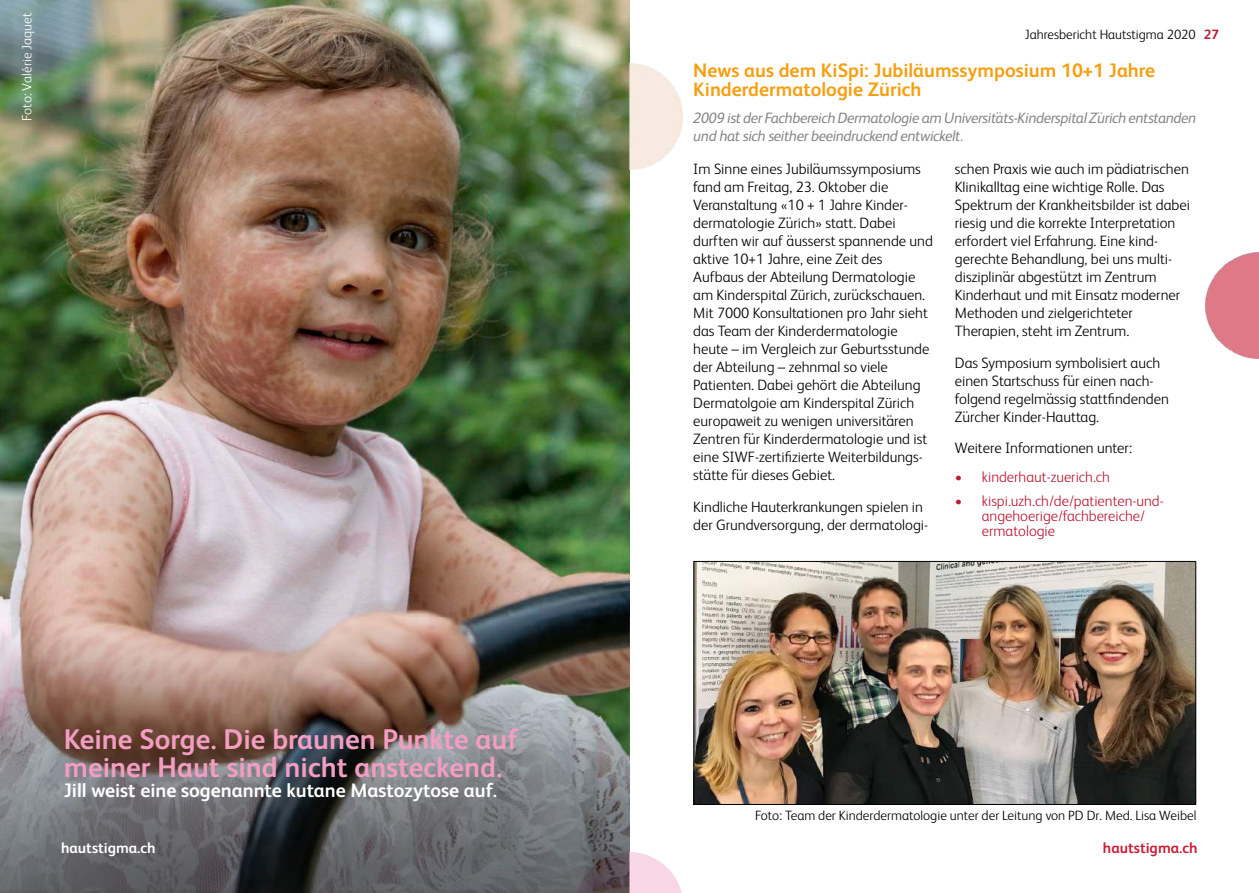
<style>
.page{position:relative;width:1259px;height:893px;background:#fff}
.page>*{position:absolute;margin:0;border:0;box-sizing:border-box;transform-origin:0 0}
.t1{font:700 28.5px/28.5px "FS Albert";color:#f29dc2}
.t2{font:700 19.5px/19.5px "FS Albert";color:#f69f11}
.t3{font:700 19.5px "FS Albert";color:#fff}
.t4{font:300 15px/18px "FS Albert";color:#000}
.t5{font:italic 15px/18px "FS Albert";letter-spacing:-.025em;color:#848786}
.t6{font:300 15px/15px "FS Albert";color:#b91a34}
.t7{font:700 15px "FS Albert";color:#fff}
.t8{font:700 15px "FS Albert";color:#c91e36}
.t9{font:300 13.5px "FS Albert";color:#000}
.t10{font:300 13.5px "FS Albert";color:#fff}
.t11{font:700 13.5px "FS Albert";color:#b91a34}
.s1{font-family:"Lucida Grande";font-style:normal}
.s2{font-family:"Lucida Grande";font-weight:400}
</style>
<div class="page">
<img style="left:0;top:0;width:629px;height:618px">
<img style="left:0;top:618px;width:629px;height:275px">
<img style="left:695px;top:563px;width:499px;height:240px">
<div style="left:693px;top:561px;width:503px;height:244px;border:1px solid #000"></div>
<img style="left:1205px;top:253px;width:54px;height:106px">
<img style="left:576px;top:63px;width:106px;height:106px">
<img style="left:578px;top:853px;width:103px;height:40px">
<p class="t10" style="left:21px;top:121px;width:110px;rotate:-90deg">Foto: Valérie Jaquet</p>
<h1 class="t1" style="left:64px;top:727px;width:455px">Keine Sorge. Die braunen Punkte auf meiner Haut sind nicht ansteckend.</h1>
<h2 class="t3" style="left:64px;top:781px;width:435px">Jill weist eine sogenannte kutane Mastozytose auf.</h2>
<p class="t7" style="left:61px;top:841px;width:96px">hautstigma.ch</p>
<p class="t9" style="left:1025px;top:29px;width:172px">Jahresbericht Hautstigma 2020</p>
<h2 class="t2" style="left:693px;top:62px;width:463px">News aus dem KiSpi: Jubiläumssymposium 10+1 Jahre<br>Kinderdermatologie Zürich</h2>
<p class="t5" style="left:693px;top:110px;width:504px">2009 ist der Fachbereich Dermatologie am Universita<span class="s1">̈</span>ts-Kinderspital Zu<span class="s1">̈</span>rich entstanden und hat sich seither beeindruckend entwickelt.</p>
<p class="t4" style="left:693px;top:161px;width:241px">Im Sinne eines Jubila<span class="s2">̈</span>umssymposiums fand am Freitag, 23. Oktober die Veranstaltung «10 + 1 Jahre Kinder&shy;dermatologie Zu<span class="s2">̈</span>rich» statt. Dabei durften wir auf a<span class="s2">̈</span>usserst spannende und aktive 10+1 Jahre, eine Zeit des Aufbaus der Abteilung Dermatologie am Kinderspital Zürich, zuru<span class="s2">̈</span>ckschauen.<br>Mit 7000 Konsultationen pro Jahr sieht das Team der Kinderdermatologie heute – im Vergleich zur Geburtsstunde der Abteilung – zehnmal so viele Patienten. Dabei gehört die Abteilung Dermatolgoie am Kinderspital Zürich europaweit zu wenigen universita<span class="s2">̈</span>ren Zentren fu<span class="s2">̈</span>r Kinderdermatologie und ist eine SIWF-zertifizierte Weiterbildungs&shy;sta<span class="s2">̈</span>tte fu<span class="s2">̈</span>r dieses Gebiet.</p>
<p class="t4" style="left:693px;top:499px;width:236px">Kindliche Hauterkrankungen spielen in der Grundversorgung, der dermatologi-</p>
<p class="t4" style="left:955px;top:161px;width:237px">schen Praxis wie auch im pa<span class="s2">̈</span>diatrischen Klinikalltag eine wichtige Rolle. Das Spektrum der Krankheitsbilder ist dabei riesig und die korrekte Interpretation erfordert viel Erfahrung. Eine kind&shy;gerechte Behandlung, bei uns multi&shy;disziplina<span class="s2">̈</span>r abgestu<span class="s2">̈</span>tzt im Zentrum Kinderhaut und mit Einsatz moderner Methoden und zielgerichteter Therapien, steht im Zentrum.</p>
<p class="t4" style="left:955px;top:355px;width:216px">Das Symposium symbolisiert auch einen Startschuss fu<span class="s2">̈</span>r einen nach&shy;folgend regelma<span class="s2">̈</span>ssig stattfindenden Zu<span class="s2">̈</span>rcher Kinder-Hauttag.</p>
<p class="t4" style="left:955px;top:440px;width:179px">Weitere Informationen unter:</p>
<p class="t6" style="left:955px;top:470px;width:157px">• kinderhaut-zuerich.ch</p>
<p class="t6" style="left:982px;top:494px;width:183px;text-indent:-27px">• kispi.uzh.ch/de/patienten-und&shy;angehoerige/fachbereiche/ ermatologie</p>
<p class="t11" style="left:1203px;top:29px;width:17px">27</p>
<p class="t9" style="left:755px;top:809px;width:442px">Foto: Team der Kinderdermatologie unter der Leitung von PD Dr. Med. Lisa Weibel</p>
<p class="t8" style="left:1103px;top:841px;width:96px">hautstigma.ch</p>
</div>
